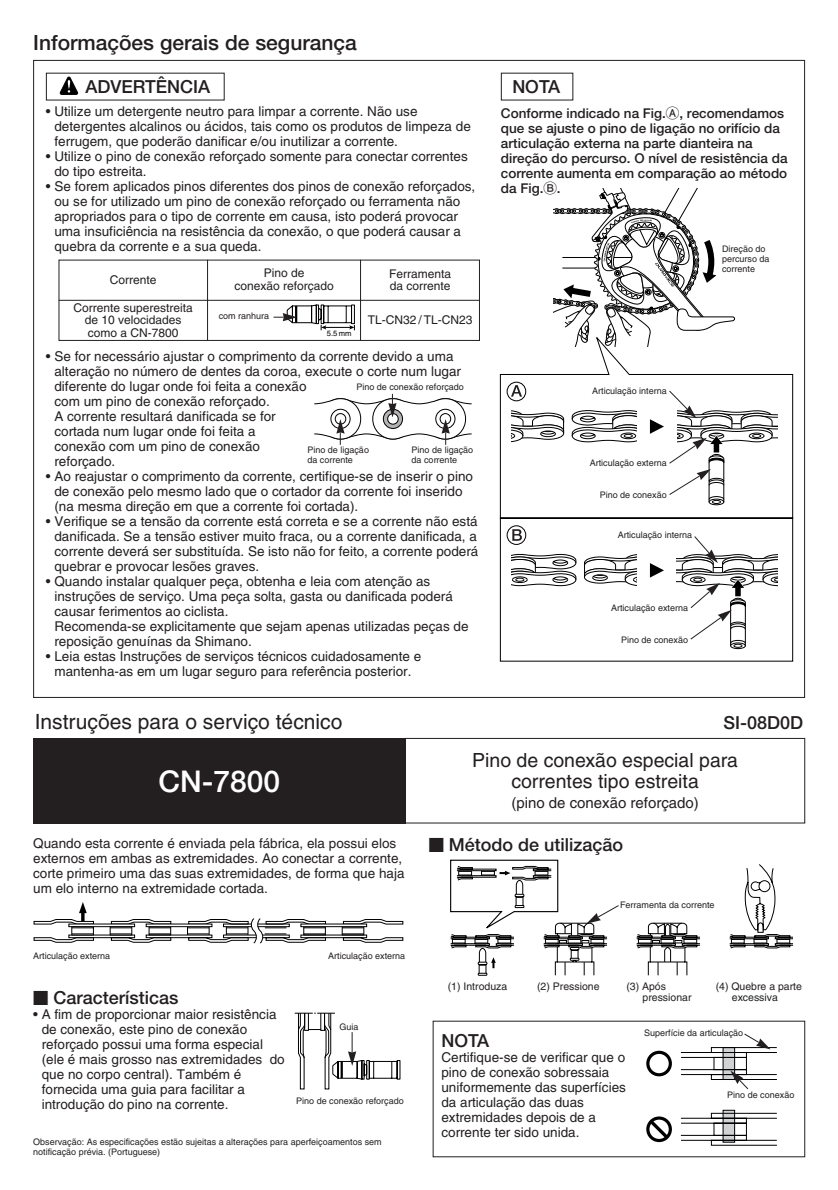
<style>
.page{position:relative;width:838px;height:1190px;background:#fff}
.page>*{position:absolute;margin:0;border:0;box-sizing:border-box;transform-origin:0 0}
.t1{font:500 30px "Helvetica Neue";color:#fff}
.t2{font:21px "Helvetica";color:#231f20}
.t3{font:500 21px "Helvetica Neue";color:#231f20}
.t4{font:19.6px/21px "Helvetica";color:#231f20;text-align:center}
.t5{font:500 18px "Helvetica Neue";color:#231f20}
.t6{font:15px "Helvetica";color:#231f20}
.t7{font:13.6px/15px "Helvetica";color:#231f20}
.t8{font:500 13.6px/15px "Helvetica Neue";color:#231f20}
.t9{font:12px/12.8px "Helvetica";color:#231f20;text-align:center}
.t10{font:10.4px/10.4px "Helvetica";color:#231f20}
.t11{font:9px/9.8px "Helvetica";color:#231f20}
.t12{font:7.6px "Helvetica";color:#000}
.s1{font-family:"Ftgfr Alpha";font-weight:400}
</style>
<div class="page">
<svg style="left:500px;top:346px;width:293px;height:316px"></svg>
<svg style="left:553px;top:189px;width:182px;height:157px"></svg>
<svg style="left:506px;top:381px;width:131px;height:164px"></svg>
<svg style="left:512px;top:554px;width:125px;height:33px"></svg>
<svg style="left:650px;top:563px;width:14px;height:15px"></svg>
<svg style="left:60px;top:77px;width:18px;height:18px"></svg>
<div style="left:405px;top:738px;width:400px;height:85px;border:1px solid #231f20"></div>
<div style="left:33px;top:738px;width:372px;height:85px;background:#231f20"></div>
<svg style="left:295px;top:1012px;width:106px;height:78px"></svg>
<svg style="left:646px;top:1050px;width:26px;height:93px"></svg>
<div style="left:723px;top:1110px;width:12px;height:32px;background:#abacad;border:1px solid #000"></div>
<svg style="left:680px;top:1113px;width:97px;height:33px"></svg>
<svg style="left:680px;top:1033px;width:97px;height:57px"></svg>
<svg style="left:650px;top:390px;width:128px;height:116px"></svg>
<svg style="left:677px;top:536px;width:100px;height:113px"></svg>
<svg style="left:314px;top:394px;width:157px;height:51px"></svg>
<svg style="left:450px;top:859px;width:343px;height:117px"></svg>
<div style="left:59px;top:260px;width:421px;height:81px;border:1px solid #231f20"></div>
<hr style="left:207px;top:260px;width:1px;height:81px;background:#231f20">
<hr style="left:360px;top:260px;width:1px;height:81px;background:#231f20">
<hr style="left:59px;top:300px;width:421px;height:1px;background:#231f20">
<svg style="left:274px;top:305px;width:81px;height:25px"></svg>
<svg style="left:33px;top:902px;width:371px;height:42px"></svg>
<h2 class="t3" style="left:33px;top:35px;width:325px">Informações gerais de segurança</h2>
<h3 class="t5" style="left:85px;top:81px;width:126px">ADVERTÊNCIA</h3>
<h3 class="t5" style="left:512px;top:80px;width:49px">NOTA</h3>
<p class="t7" style="left:54px;top:106px;width:418px;text-indent:-9px">• Utilize um detergente neutro para limpar a corrente. Não use detergentes alcalinos ou ácidos, tais como os produtos de limpeza de ferrugem, que poderão danificar e/ou inutilizar a corrente.</p>
<p class="t7" style="left:54px;top:151px;width:415px;text-indent:-9px">• Utilize o pino de conexão reforçado somente para conectar correntes do tipo estreita.</p>
<p class="t7" style="left:54px;top:181px;width:422px;text-indent:-9px">• Se forem aplicados pinos diferentes dos pinos de conexão reforçados, ou se for utilizado um pino de conexão reforçado ou ferramenta não apropriados para o tipo de corrente em causa, isto poderá provocar uma insuficiência na resistência da conexão, o que poderá causar a quebra da corrente e a sua queda.</p>
<p class="t9" style="left:389px;top:268px;width:63px;text-align:left">Ferramenta da corrente</p>
<p class="t9" style="left:234px;top:268px;width:101px">Pino de<br>conexão reforçado</p>
<p class="t9" style="left:110px;top:274px;width:48px">Corrente</p>
<p class="t9" style="left:73px;top:302px;width:121px">Corrente superestreita de 10 velocidades como a CN-7800</p>
<p class="t11" style="left:219px;top:312px;width:52px">com ranhura</p>
<p class="t9" style="left:368px;top:315px;width:106px">TL-CN32 / TL-CN23</p>
<p class="t12" style="left:327px;top:331px;width:26px">5.5 mm</p>
<p class="t7" style="left:54px;top:350px;width:408px;text-indent:-9px">• Se for necessário ajustar o comprimento da corrente devido a uma alteração no número de dentes da coroa, execute o corte num lugar diferente do lugar onde foi feita a conexão<br>com um pino de conexão reforçado.<br>A corrente resultará danificada se for<br>cortada num lugar onde foi feita a<br>conexão com um pino de conexão<br>reforçado.</p>
<p class="t7" style="left:54px;top:470px;width:420px;text-indent:-9px">• Ao reajustar o comprimento da corrente, certifique-se de inserir o pino de conexão pelo mesmo lado que o cortador da corrente foi inserido (na mesma direção em que a corrente foi cortada).</p>
<p class="t7" style="left:54px;top:515px;width:425px;text-align:justify;text-indent:-9px">• Verifique se a tensão da corrente está correta e se a corrente não está danificada. Se a tensão estiver muito fraca, ou a corrente danificada, a corrente deverá ser substituída. Se isto não for feito, a corrente poderá quebrar e provocar lesões graves.</p>
<p class="t7" style="left:54px;top:575px;width:416px;text-indent:-9px">• Quando instalar qualquer peça, obtenha e leia com atenção as instruções de serviço. Uma peça solta, gasta ou danificada poderá causar ferimentos ao ciclista.<br>Recomenda-se explicitamente que sejam apenas utilizadas peças de reposição genuínas da Shimano.</p>
<p class="t7" style="left:46px;top:650px;width:377px;text-align:center">• Leia estas Instruções de serviços técnicos cuidadosamente e mantenha-as em um lugar seguro para referência posterior.</p>
<p class="t11" style="left:356px;top:383px;width:109px">Pino de conexão reforçado</p>
<p class="t11" style="left:307px;top:446px;width:63px">Pino de ligação da corrente</p>
<p class="t11" style="left:412px;top:446px;width:63px">Pino de ligação da corrente</p>
<p class="t8" style="left:501px;top:107px;width:288px">Conforme indicado na Fig.<span class="s1">A</span>, recomendamos que se ajuste o pino de ligação no orifício da articulação externa na parte dianteira na direção do percurso. O nível de resistência da corrente aumenta em comparação ao método da Fig.<span class="s1">B</span>.</p>
<p class="t11" style="left:722px;top:245px;width:49px">Direção do percurso da corrente</p>
<p class="t11" style="left:592px;top:387px;width:76px">Articulação interna</p>
<p class="t11" style="left:590px;top:459px;width:79px">Articulação externa</p>
<p class="t11" style="left:600px;top:491px;width:69px">Pino de conexão</p>
<p class="t11" style="left:618px;top:531px;width:76px">Articulação interna</p>
<p class="t11" style="left:611px;top:604px;width:79px">Articulação externa</p>
<p class="t11" style="left:621px;top:635px;width:69px">Pino de conexão</p>
<h2 class="t2" style="left:35px;top:714px;width:309px">Instruções para o serviço técnico</h2>
<h3 class="t5" style="left:724px;top:716px;width:81px">SI-08D0D</h3>
<h3 class="t4" style="left:472px;top:751px;width:267px">Pino de conexão especial para correntes tipo estreita</h3>
<p class="t6" style="left:511px;top:798px;width:189px">(pino de conexão reforçado)</p>
<h1 class="t1" style="left:158px;top:770px;width:123px">CN-7800</h1>
<p class="t7" style="left:33px;top:837px;width:373px">Quando esta corrente é enviada pela fábrica, ela possui elos externos em ambas as extremidades. Ao conectar a corrente, corte primeiro uma das suas extremidades, de forma que haja um elo interno na extremidade cortada.</p>
<p class="t11" style="left:33px;top:952px;width:79px">Articulação externa</p>
<p class="t11" style="left:328px;top:952px;width:79px">Articulação externa</p>
<h3 class="t5" style="left:54px;top:991px;width:127px">Características</h3>
<p class="t7" style="left:42px;top:1008px;width:245px;text-indent:-9px">• A fim de proporcionar maior resistência de conexão, este pino de conexão reforçado possui uma forma especial (ele é mais grosso nas extremidades do que no corpo central). Também é fornecida uma guia para facilitar a introdução do pino na corrente.</p>
<p class="t11" style="left:339px;top:1023px;width:21px">Guia</p>
<p class="t11" style="left:296px;top:1097px;width:109px">Pino de conexão reforçado</p>
<p class="t11" style="left:33px;top:1137px;width:350px;line-height:10.6px">Observação: As especificações estão sujeitas a alterações para aperfeiçoamentos sem notificação prévia. (Portuguese)</p>
<h3 class="t5" style="left:449px;top:838px;width:176px">Método de utilização</h3>
<p class="t11" style="left:620px;top:901px;width:96px">Ferramenta da corrente</p>
<p class="t10" style="left:448px;top:982px;width:61px">(1) Introduza</p>
<p class="t10" style="left:537px;top:982px;width:64px">(2) Pressione</p>
<p class="t10" style="left:643px;top:982px;width:51px;text-indent:-16px">(3) Após pressionar</p>
<p class="t10" style="left:732px;top:982px;width:72px;text-indent:-16px">(4) Quebre a parte excessiva</p>
<h3 class="t5" style="left:441px;top:1034px;width:49px">NOTA</h3>
<p class="t7" style="left:441px;top:1051px;width:186px">Certifique-se de verificar que o pino de conexão sobressaia uniformemente das superfícies da articulação das duas extremidades depois de a corrente ter sido unida.</p>
<p class="t11" style="left:644px;top:1029px;width:101px">Superfície da articulação</p>
<p class="t11" style="left:727px;top:1090px;width:69px">Pino de conexão</p>
</div>
